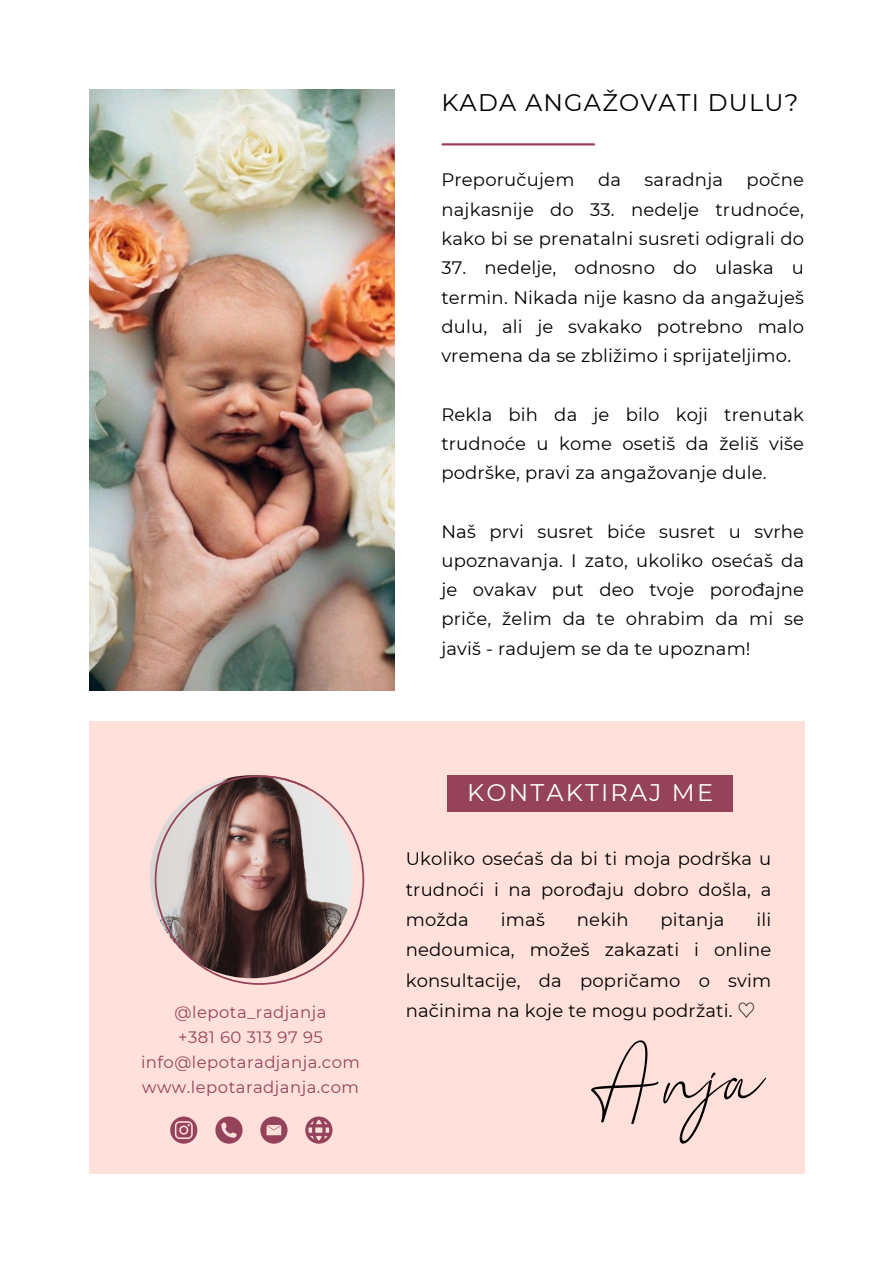
<style>
.page{position:relative;width:894px;height:1264px;background:#fff}
.page>*{position:absolute;margin:0;border:0;box-sizing:border-box;transform-origin:0 0}
.t1{font:171.75px "The Bigmaker";color:#000}
.t2{font:24px "Montserrat";letter-spacing:.05em;color:#000}
.t3{font:24px "Montserrat";letter-spacing:.09em;color:#fff}
.t4{font:18px/29.2px "Montserrat";letter-spacing:.01em;color:#000;text-align:justify}
.t5{font:16.5px "Montserrat";letter-spacing:.03em;color:#95435b}
.s1{font-family:"Noto Sans CJ Ksc"}
</style>
<div class="page">
<div style="left:89px;top:721px;width:715px;height:453px;background:#ffe0da"></div>
<img style="left:89px;top:89px;width:305px;height:601px">
<hr style="left:442px;top:143px;width:151px;height:2px;background:#95435b">
<svg style="left:155px;top:775px;width:209px;height:209px"></svg>
<div style="left:447px;top:775px;width:285px;height:36px;background:#95435b"></div>
<svg style="left:305px;top:1116px;width:27px;height:27px"></svg>
<svg style="left:215px;top:1116px;width:27px;height:27px"></svg>
<div style="left:260px;top:1116px;width:27px;height:27px;background:#95435b;border-radius:50%"></div>
<svg style="left:266px;top:1125px;width:15px;height:10px"></svg>
<svg style="left:170px;top:1116px;width:27px;height:27px"></svg>
<p class="t2" style="left:441px;top:88px;width:358px">KADA ANGAŽOVATI DULU?</p>
<p class="t4" style="left:441px;top:165px;width:134px">Preporučujem</p>
<p class="t4" style="left:598px;top:165px;width:25px">da</p>
<p class="t4" style="left:644px;top:165px;width:80px">saradnja</p>
<p class="t4" style="left:441px;top:165px;width:364px;text-indent:305px">počne najkasnije do 33. nedelje trudnoće, kako bi se prenatalni susreti odigrali do</p>
<p class="t4" style="left:441px;top:253px;width:364px">37. nedelje, odnosno do ulaska u termin. Nikada nije kasno da angažuješ dulu, ali je svakako potrebno malo vremena da se zbližimo i sprijateljimo.</p>
<p class="t4" style="left:441px;top:399px;width:364px">Rekla bih da je bilo koji trenutak trudnoće u kome osetiš da želiš više podrške, pravi za angažovanje dule.</p>
<p class="t4" style="left:441px;top:516px;width:364px">Naš prvi susret biće susret u svrhe upoznavanja. I zato, ukoliko osećaš da je ovakav put deo tvoje porođajne priče, želim da te ohrabim da mi se javiš - radujem se da te upoznam!</p>
<p class="t5" style="left:174px;top:1002px;width:153px">@lepota_radjanja</p>
<p class="t5" style="left:178px;top:1027px;width:146px">+381 60 313 97 95</p>
<p class="t5" style="left:141px;top:1052px;width:220px">info@lepotaradjanja.com</p>
<p class="t5" style="left:142px;top:1076px;width:218px">www.lepotaradjanja.com</p>
<p class="t3" style="left:467px;top:777px;width:247px">KONTAKTIRAJ ME</p>
<p class="t4" style="left:405px;top:843px;width:367px;line-height:30.3px">Ukoliko osećaš da bi ti moja podrška u trudnoći i na porođaju dobro došla, a možda</p>
<p class="t4" style="left:501px;top:904px;width:45px">imaš</p>
<p class="t4" style="left:576px;top:904px;width:53px">nekih</p>
<p class="t4" style="left:660px;top:904px;width:65px">pitanja</p>
<p class="t4" style="left:405px;top:904px;width:367px;line-height:30.3px;text-indent:350px">ili nedoumica, možeš zakazati i online konsultacije, da popričamo o svim načinima na koje te mogu podržati. <span class="s1">♡</span></p>
<p class="t1" style="left:584px;top:1006px;width:175px;rotate:-4deg">Anja</p>
</div>
